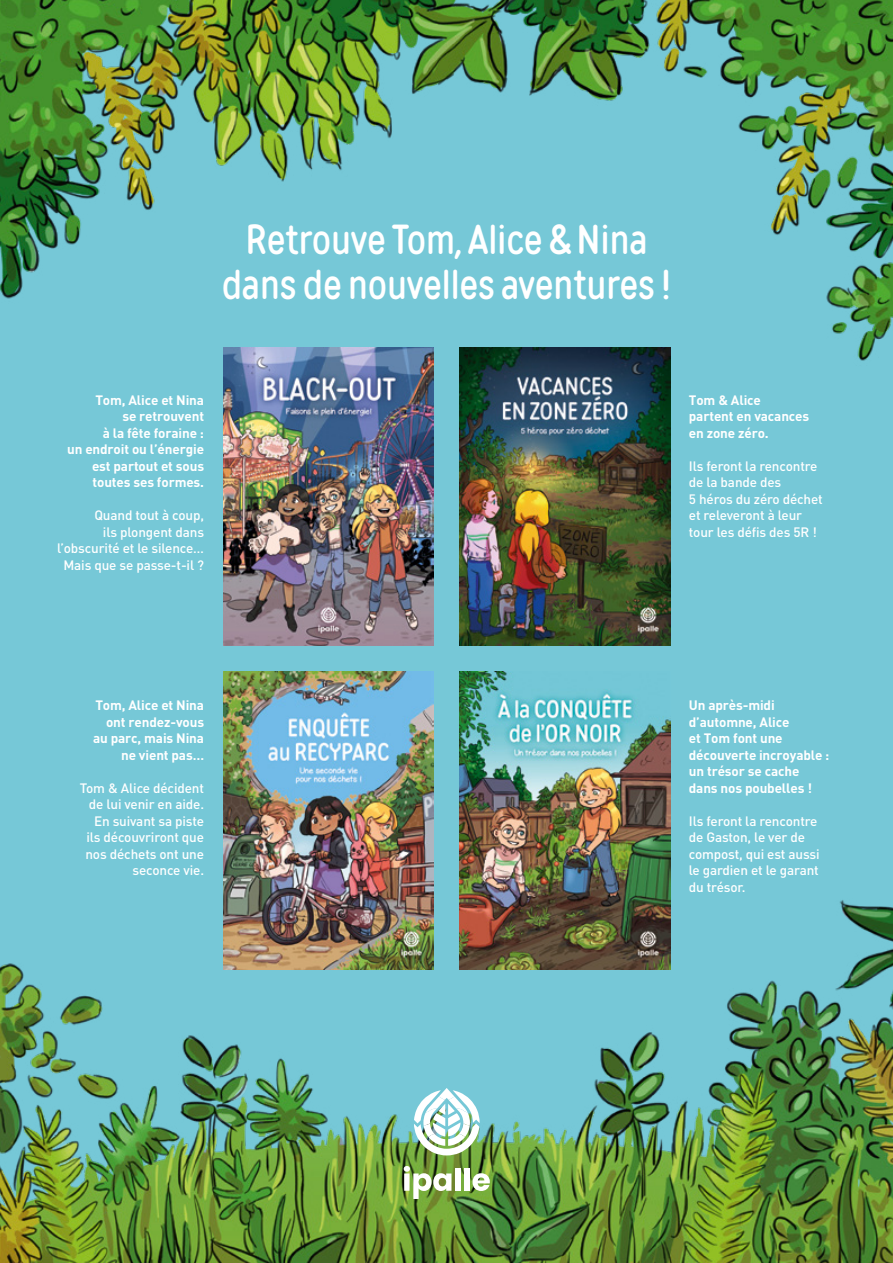
<style>
.page{position:relative;width:893px;height:1263px;background:#fff}
.page>*{position:absolute;margin:0;border:0;box-sizing:border-box;transform-origin:0 0}
.t1{font:42px/45px "Matias";letter-spacing:-.02em;color:#fff;text-align:center}
.t2{font:500 13.5px/16.5px "DINOTF";letter-spacing:-.01em;color:#fff;text-align:right}
.t3{font:700 13.5px/16.5px "DINOTF";letter-spacing:-.01em;color:#fff;text-align:right}
</style>
<div class="page">
<img style="left:0;top:0;width:893px;height:1263px">
<img style="left:459px;top:671px;width:211px;height:298px">
<img style="left:459px;top:347px;width:211px;height:299px">
<img style="left:223px;top:671px;width:211px;height:298px">
<svg style="left:404px;top:1166px;width:47px;height:33px"></svg>
<div style="left:455px;top:1168px;width:6px;height:23px;background:#fff"></div>
<div style="left:464px;top:1168px;width:6px;height:23px;background:#fff"></div>
<svg style="left:472px;top:1173px;width:18px;height:18px"></svg>
<svg style="left:414px;top:1088px;width:66px;height:67px"></svg>
<img style="left:223px;top:347px;width:211px;height:299px">
<h1 class="t1" style="left:221px;top:218px;width:452px">Retrouve Tom, Alice &amp; Nina dans de nouvelles aventures !</h1>
<p class="t3" style="left:67px;top:391px;width:138px">Tom, Alice et Nina<br>se retrouvent<br>à la fête foraine :<br>un endroit ou l’énergie est partout et sous toutes ses formes.</p>
<p class="t2" style="left:57px;top:507px;width:148px">Quand tout à coup,<br>ils plongent dans l’obscurité et le silence…<br>Mais que se passe-t-il ?</p>
<p class="t3" style="left:689px;top:391px;width:122px;text-align:left">Tom &amp; Alice<br>partent en vacances en zone zéro.</p>
<p class="t2" style="left:689px;top:457px;width:136px;text-align:left">Ils feront la rencontre de la bande des<br>5 héros du zéro déchet et releveront à leur tour les défis des 5R !</p>
<p class="t3" style="left:93px;top:697px;width:112px">Tom, Alice et Nina ont rendez-vous au parc, mais Nina ne vient pas…</p>
<p class="t2" style="left:80px;top:779px;width:126px">Tom &amp; Alice décident de lui venir en aide.<br>En suivant sa piste ils découvriront que nos déchets ont une seconce vie.</p>
<p class="t3" style="left:689px;top:696px;width:142px;text-align:left">Un après-midi d’automne, Alice<br>et Tom font une découverte incroyable : un trésor se cache dans nos poubelles !</p>
<p class="t2" style="left:689px;top:812px;width:132px;text-align:left">Ils feront la rencontre de Gaston, le ver de compost, qui est aussi le gardien et le garant du trésor.</p>
</div>
